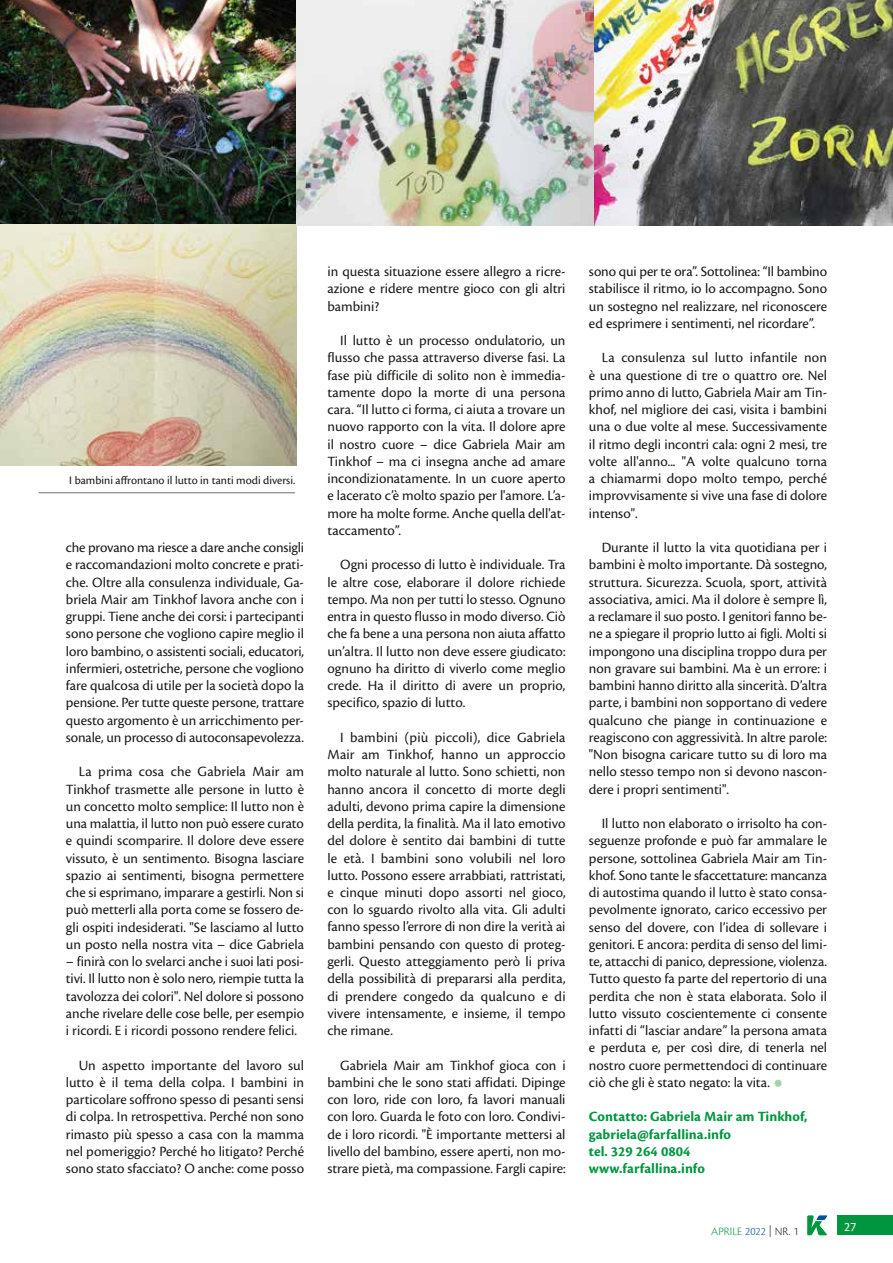
<style>
.page{position:relative;width:893px;height:1263px;background:#fff}
.page>*{position:absolute;margin:0;border:0;box-sizing:border-box;transform-origin:0 0}
.t1{font:33px "Cronos Pro";color:#a8d3ae}
.t2{font:14.7px/17.2px "Cronos Pro";color:#1a1a18;text-align:justify}
.t3{font:700 14.7px/17.2px "Cronos Pro";letter-spacing:.005em;color:#00963f}
.t4{font:13.5px "Cronos Pro";color:#fff}
.t5{font:12px "Cronos Pro";color:#1a1a18}
.t6{font:300 11.7px "Cronos Pro";color:#00963f}
.s1{color:#004e9e}
.s2{color:#1a1a18}
</style>
<div class="page">
<img style="left:0;top:0;width:296px;height:466px">
<img style="left:296px;top:0;width:597px;height:225px">
<hr style="left:39px;top:492px;width:256px;height:1px;background:#6f6f6e">
<svg style="left:807px;top:1215px;width:20px;height:20px"></svg>
<div style="left:838px;top:1215px;width:55px;height:20px;background:#00963f"></div>
<p class="t5" style="left:69px;top:473px;width:227px">I bambini affrontano il lutto in tanti modi diversi.</p>
<p class="t2" style="left:66px;top:539px;width:240px">che provano ma riesce a dare anche consigli e raccomandazioni molto concrete e prati&shy;che. Oltre alla consulenza individuale, Ga&shy;briela Mair am Tinkhof lavora anche con i gruppi. Tiene anche dei corsi: i partecipanti sono persone che vogliono capire meglio il loro bambino, o assistenti sociali, educatori, infermieri, ostetriche, persone che vogliono fare qualcosa di utile per la società dopo la pensione. Per tutte queste persone, trattare questo argomento è un arricchimento per&shy;sonale, un processo di autoconsapevolezza.</p>
<p class="t2" style="left:66px;top:763px;width:240px;text-indent:13px">La prima cosa che Gabriela Mair am Tinkhof trasmette alle persone in lutto è un concetto molto semplice: Il lutto non è una malattia, il lutto non può essere curato e quindi scomparire. Il dolore deve essere vissuto, è un sentimento. Bisogna lasciare spazio ai sentimenti, bisogna permettere che si esprimano, imparare a gestirli. Non si può metterli alla porta come se fossero de&shy;gli ospiti indesiderati. "Se lasciamo al lutto un posto nella nostra vita – dice Gabriela</p>
<p class="t2" style="left:66px;top:953px;width:240px">– finirà con lo svelarci anche i suoi lati posi&shy;tivi. Il lutto non è solo nero, riempie tutta la tavolozza dei colori". Nel dolore si possono anche rivelare delle cose belle, per esempio i ricordi. E i ricordi possono rendere felici.</p>
<p class="t2" style="left:66px;top:1056px;width:240px;text-indent:13px">Un aspetto importante del lavoro sul lutto è il tema della colpa. I bambini in particolare soffrono spesso di pesanti sensi di colpa. In retrospettiva. Perché non sono rimasto più spesso a casa con la mamma nel pomeriggio? Perché ho litigato? Perché sono stato sfacciato? O anche: come posso</p>
<p class="t2" style="left:327px;top:263px;width:240px">in questa situazione essere allegro a ricre&shy;azione e ridere mentre gioco con gli altri bambini?</p>
<p class="t2" style="left:327px;top:332px;width:240px;text-indent:13px">Il lutto è un processo ondulatorio, un flusso che passa attraverso diverse fasi. La fase più difficile di solito non è immedia&shy;tamente dopo la morte di una persona cara. “Il lutto ci forma, ci aiuta a trovare un nuovo rapporto con la vita. Il dolore apre il nostro cuore – dice Gabriela Mair am Tinkhof – ma ci insegna anche ad amare incondizionatamente. In un cuore aperto e lacerato c’è molto spazio per l'amore. L’a&shy;more ha molte forme. Anche quella dell'at&shy;taccamento”.</p>
<p class="t2" style="left:327px;top:556px;width:240px;text-indent:13px">Ogni processo di lutto è individuale. Tra le altre cose, elaborare il dolore richiede tempo. Ma non per tutti lo stesso. Ognuno entra in questo flusso in modo diverso. Ciò che fa bene a una persona non aiuta affatto un’altra. Il lutto non deve essere giudicato: ognuno ha diritto di viverlo come meglio crede. Ha il diritto di avere un proprio, specifico, spazio di lutto.</p>
<p class="t2" style="left:327px;top:729px;width:240px;text-indent:13px">I bambini (più piccoli), dice Gabriela Mair am Tinkhof, hanno un approccio molto naturale al lutto. Sono schietti, non hanno ancora il concetto di morte degli adulti, devono prima capire la dimensione della perdita, la finalità. Ma il lato emotivo del dolore è sentito dai bambini di tutte le età. I bambini sono volubili nel loro lutto. Possono essere arrabbiati, rattristati, e cinque minuti dopo assorti nel gioco, con lo sguardo rivolto alla vita. Gli adulti fanno spesso l’errore di non dire la verità ai bambini pensando con questo di proteg&shy;gerli. Questo atteggiamento però li priva della possibilità di prepararsi alla perdita, di prendere congedo da qualcuno e di vivere intensamente, e insieme, il tempo che rimane.</p>
<p class="t2" style="left:327px;top:1056px;width:240px;text-indent:13px">Gabriela Mair am Tinkhof gioca con i bambini che le sono stati affidati. Dipinge con loro, ride con loro, fa lavori manuali con loro. Guarda le foto con loro. Condivi&shy;de i loro ricordi. "È importante mettersi al livello del bambino, essere aperti, non mo&shy;strare pietà, ma compassione. Fargli capire:</p>
<p class="t2" style="left:589px;top:263px;width:240px">sono qui per te ora”. Sottolinea: “Il bambino stabilisce il ritmo, io lo accompagno. Sono un sostegno nel realizzare, nel riconoscere ed esprimere i sentimenti, nel ricordare”.</p>
<p class="t2" style="left:589px;top:349px;width:240px;text-indent:13px">La consulenza sul lutto infantile non è una questione di tre o quattro ore. Nel primo anno di lutto, Gabriela Mair am Tin&shy;khof, nel migliore dei casi, visita i bambini una o due volte al mese. Successivamente il ritmo degli incontri cala: ogni 2 mesi, tre volte all'anno... "A volte qualcuno torna a chiamarmi dopo molto tempo, perché improvvisamente si vive una fase di dolore intenso".</p>
<p class="t2" style="left:589px;top:539px;width:240px;text-indent:13px">Durante il lutto la vita quotidiana per i bambini è molto importante. Dà sostegno, struttura. Sicurezza. Scuola, sport, attività associativa, amici. Ma il dolore è sempre lì, a reclamare il suo posto. I genitori fanno be&shy;ne a spiegare il proprio lutto ai figli. Molti si impongono una disciplina troppo dura per non gravare sui bambini. Ma è un errore: i bambini hanno diritto alla sincerità. D’altra parte, i bambini non sopportano di vedere qualcuno che piange in continuazione e reagiscono con aggressività. In altre parole: "Non bisogna caricare tutto su di loro ma nello stesso tempo non si devono nascon&shy;dere i propri sentimenti".</p>
<p class="t2" style="left:589px;top:815px;width:240px;text-indent:13px">Il lutto non elaborato o irrisolto ha con&shy;seguenze profonde e può far ammalare le persone, sottolinea Gabriela Mair am Tin&shy;khof. Sono tante le sfaccettature: mancanza di autostima quando il lutto è stato consa&shy;pevolmente ignorato, carico eccessivo per senso del dovere, con l’idea di sollevare i genitori. E ancora: perdita di senso del limi&shy;te, attacchi di panico, depressione, violenza.<br>Tutto questo fa parte del repertorio di una perdita che non è stata elaborata. Solo il lutto vissuto coscientemente ci consente infatti di “lasciar andare” la persona amata e perduta e, per così dire, di tenerla nel nostro cuore permettendoci di continuare ciò che gli è stato negato: la vita.</p>
<h1 class="t1" style="left:773px;top:1062px;width:12px">•</h1>
<p class="t3" style="left:589px;top:1108px;width:220px">Contatto: Gabriela Mair am Tinkhof, gabriela@farfallina.info<br>tel. 329 264 0804 www.farfallina.info</p>
<p class="t6" style="left:711px;top:1224px;width:89px">APRILE <span class="s1">2022</span> <span class="s2">| NR. 1</span></p>
<p class="t4" style="left:844px;top:1219px;width:14px">27</p>
</div>
